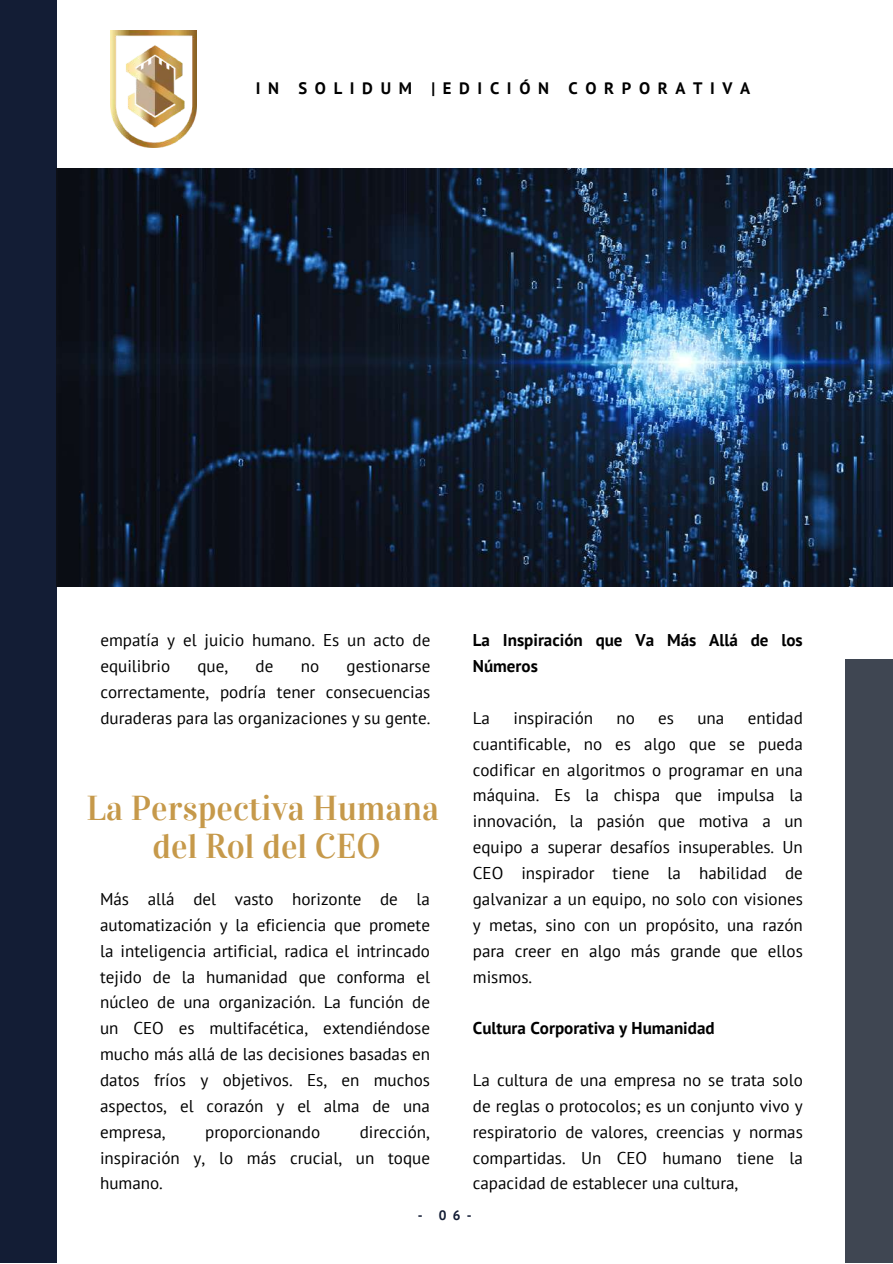
<style>
.page{position:relative;width:893px;height:1264px;background:#fff}
.page>*{position:absolute;margin:0;border:0;box-sizing:border-box;transform-origin:0 0}
.t1{font:34.5px/38.2px "Vidaloka";color:#c6994a;text-align:center}
.t2{font:17.1px/25.8px "PT Sans";color:#000;text-align:justify}
.t3{font:700 17.1px/25.8px "PT Sans";color:#000}
.t4{font:700 16.65px "PT Sans";letter-spacing:.46em;color:#000}
.t5{font:700 13.65px "PT Sans";color:#131d35}
</style>
<div class="page">
<div style="left:845px;top:659px;width:47px;height:603px;background:#3f4652"></div>
<div style="left:0;top:0;width:56px;height:1262px;background:#131d35"></div>
<img style="left:110px;top:31px;width:87px;height:116px">
<img style="left:57px;top:168px;width:835px;height:418px">
<p class="t4" style="left:256px;top:77px;width:496px">IN SOLIDUM |EDICIÓN CORPORATIVA</p>
<p class="t2" style="left:100px;top:627px;width:331px">empatía y el juicio humano. Es un acto de equilibrio</p>
<p class="t2" style="left:100px;top:653px;width:331px;text-indent:246px">gestionarse correctamente, podría tener consecuencias duraderas para las organizaciones y su gente.</p>
<p class="t2" style="left:197px;top:653px;width:32px">que,</p>
<p class="t2" style="left:255px;top:653px;width:19px">de</p>
<p class="t2" style="left:301px;top:653px;width:20px">no</p>
<h1 class="t1" style="left:86px;top:789px;width:354px">La Perspectiva Humana del Rol del CEO</h1>
<p class="t2" style="left:100px;top:885px;width:331px">Más allá del vasto horizonte de la automatización y la eficiencia que promete la inteligencia artificial, radica el intrincado tejido de la humanidad que conforma el núcleo de una organización. La función de un CEO es multifacética, extendiéndose mucho más allá de las decisiones basadas en datos fríos y objetivos. Es, en muchos aspectos, el corazón y el alma de una empresa,</p>
<p class="t2" style="left:100px;top:1118px;width:331px;text-indent:259px">dirección, inspiración y, lo más crucial, un toque humano.</p>
<p class="t2" style="left:205px;top:1118px;width:116px">proporcionando</p>
<p class="t3" style="left:473px;top:627px;width:331px">La Inspiración que Va Más Allá de los<br>Números</p>
<p class="t2" style="left:473px;top:704px;width:19px">La</p>
<p class="t2" style="left:513px;top:704px;width:81px">inspiración</p>
<p class="t2" style="left:616px;top:704px;width:20px">no</p>
<p class="t2" style="left:658px;top:704px;width:17px">es</p>
<p class="t2" style="left:697px;top:704px;width:28px">una</p>
<p class="t2" style="left:473px;top:704px;width:331px;text-indent:275px">entidad cuantificable, no es algo que se pueda codificar en algoritmos o programar en una máquina. Es la chispa que impulsa la innovación, la pasión que motiva a un equipo a superar desafíos insuperables. Un CEO inspirador tiene la habilidad de galvanizar a un equipo, no solo con visiones y metas, sino con un propósito, una razón para creer en algo más grande que ellos mismos.</p>
<p class="t3" style="left:473px;top:1015px;width:243px">Cultura Corporativa y Humanidad</p>
<p class="t2" style="left:473px;top:1066px;width:331px">La cultura de una empresa no se trata solo de reglas o protocolos; es un conjunto vivo y respiratorio de valores, creencias y normas compartidas. Un CEO humano tiene la capacidad de establecer una cultura,</p>
<p class="t5" style="left:418px;top:1206px;width:55px">- 06-</p>
</div>
